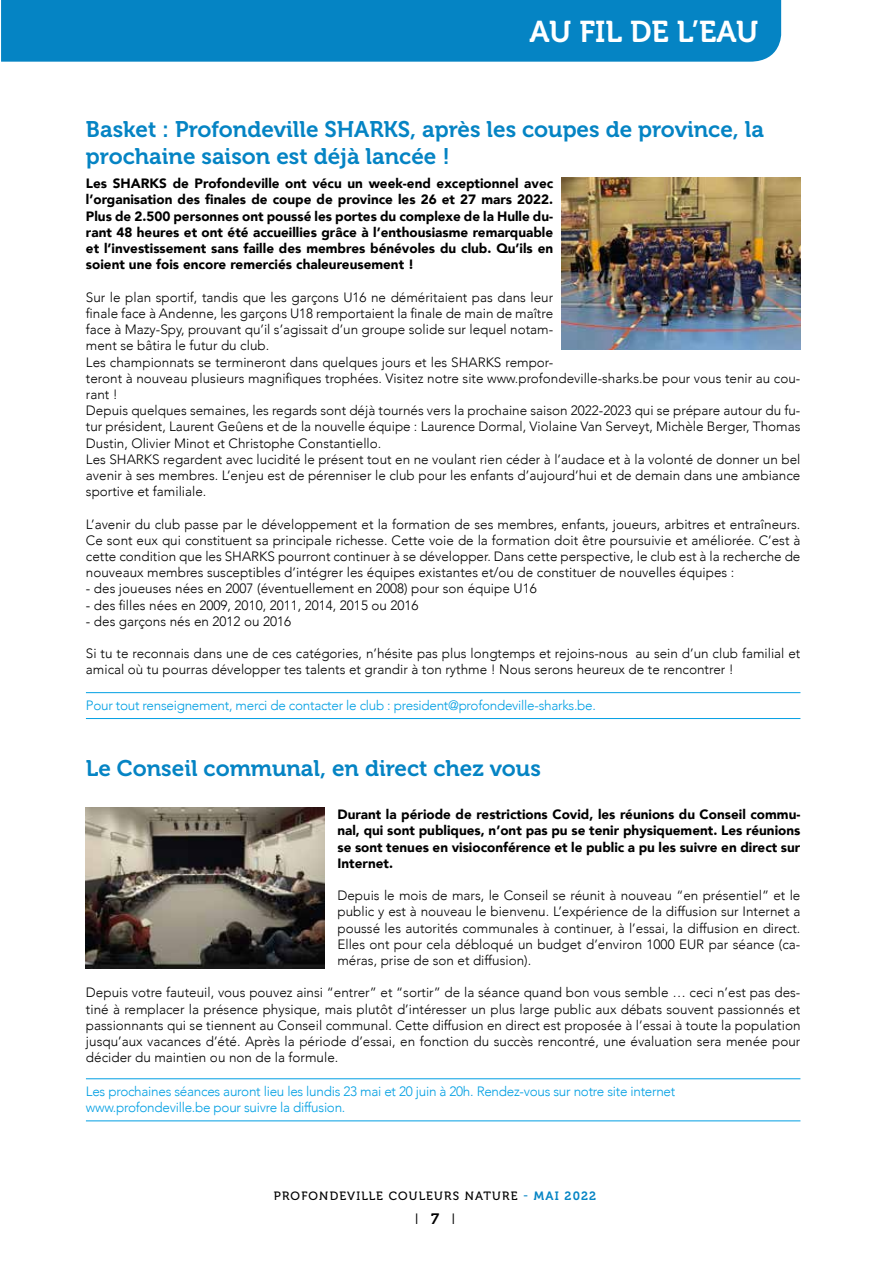
<style>
.page{position:relative;width:893px;height:1263px;background:#fff}
.page>*{position:absolute;margin:0;border:0;box-sizing:border-box;transform-origin:0 0}
.t1{font:30px "Museo 700";color:#fff}
.t2{font:22.5px/27px "Museo 700";color:#0584c4}
.t3{font:300 15px "Avenir";color:#000}
.t4{font:300 13.5px/16.2px "Avenir";color:#000;text-align:justify}
.t5{font:900 13.5px/16.2px "Avenir";color:#000;text-align:justify}
.t6{font:300 13.5px/16.2px "Avenir";letter-spacing:-.02em;color:#009fe3}
.t7{font:12px "Museo 500";letter-spacing:.1em;color:#000}
.s1{color:#0584c4}
.s2{font-family:"Museo 700";color:#0584c4}
.s3{font-family:"Museo 700";font-weight:400}
</style>
<div class="page">
<img style="left:562px;top:178px;width:238px;height:171px">
<img style="left:86px;top:808px;width:239px;height:160px">
<hr style="left:86px;top:692px;width:714px;height:1px;background:#009fe3">
<hr style="left:86px;top:718px;width:714px;height:1px;background:#009fe3">
<hr style="left:86px;top:1078px;width:714px;height:1px;background:#009fe3">
<hr style="left:86px;top:1120px;width:714px;height:1px;background:#009fe3">
<div style="left:1px;top:0;width:780px;height:62px;background:#0584c4"></div>
<h1 class="t1" style="left:530px;top:15px;width:230px">AU FIL DE L’EAU</h1>
<h2 class="t2" style="left:86px;top:116px;width:679px">Basket : Profondeville SHARKS, après les coupes de province, la prochaine saison est déjà lancée !</h2>
<p class="t5" style="left:86px;top:175px;width:469px">Les SHARKS de Profondeville ont vécu un week-end exceptionnel avec l’organisation des finales de coupe de province les 26 et 27 mars 2022.<br>Plus de 2.500 personnes ont poussé les portes du complexe de la Hulle du&shy;rant 48 heures et ont été accueillies grâce à l’enthousiasme remarquable et l’investissement sans faille des membres bénévoles du club. Qu’ils en soient une fois encore remerciés chaleureusement !</p>
<p class="t4" style="left:86px;top:289px;width:716px;text-align:left">Sur le plan sportif, tandis que les garçons U16 ne déméritaient pas dans leur<br>finale face à Andenne, les garçons U18 remportaient la finale de main de maître<br>face à Mazy-Spy, prouvant qu’il s’agissait d’un groupe solide sur lequel notam-<br>ment se bâtira le futur du club.<br>Les championnats se termineront dans quelques jours et les SHARKS rempor-<br>teront à nouveau plusieurs magnifiques trophées. Visitez notre site www.profondeville-sharks.be pour vous tenir au cou&shy;rant !<br>Depuis quelques semaines, les regards sont déjà tournés vers la prochaine saison 2022-2023 qui se prépare autour du fu&shy;tur président, Laurent Geûens et de la nouvelle équipe : Laurence Dormal, Violaine Van Serveyt, Michèle Berger, Thomas Dustin, Olivier Minot et Christophe Constantiello.<br>Les SHARKS regardent avec lucidité le présent tout en ne voulant rien céder à l’audace et à la volonté de donner un bel avenir à ses membres. L’enjeu est de pérenniser le club pour les enfants d’aujourd’hui et de demain dans une ambiance sportive et familiale.</p>
<p class="t4" style="left:86px;top:516px;width:716px">L’avenir du club passe par le développement et la formation de ses membres, enfants, joueurs, arbitres et entraîneurs.<br>Ce sont eux qui constituent sa principale richesse. Cette voie de la formation doit être poursuivie et améliorée. C’est à cette condition que les SHARKS pourront continuer à se développer. Dans cette perspective, le club est à la recherche de nouveaux membres susceptibles d’intégrer les équipes existantes et/ou de constituer de nouvelles équipes :</p>
<p class="t4" style="left:86px;top:581px;width:452px">- des joueuses nées en 2007 (éventuellement en 2008) pour son équipe U16</p>
<p class="t4" style="left:86px;top:597px;width:334px">- des filles nées en 2009, 2010, 2011, 2014, 2015 ou 2016</p>
<p class="t4" style="left:86px;top:613px;width:207px">- des garçons nés en 2012 ou 2016</p>
<p class="t4" style="left:86px;top:645px;width:716px">Si tu te reconnais dans une de ces catégories, n’hésite pas plus longtemps et rejoins-nous au sein d’un club familial et amical où tu pourras développer tes talents et grandir à ton rythme ! Nous serons heureux de te rencontrer !</p>
<p class="t6" style="left:86px;top:697px;width:512px">Pour tout renseignement, merci de contacter le club : president@profondeville-sharks.be.</p>
<h2 class="t2" style="left:86px;top:755px;width:456px">Le Conseil communal, en direct chez vous</h2>
<p class="t5" style="left:337px;top:806px;width:464px">Durant la période de restrictions Covid, les réunions du Conseil commu&shy;nal, qui sont publiques, n’ont pas pu se tenir physiquement. Les réunions se sont tenues en visioconférence et le public a pu les suivre en direct sur Internet.</p>
<p class="t4" style="left:337px;top:887px;width:464px">Depuis le mois de mars, le Conseil se réunit à nouveau “en présentiel” et le public y est à nouveau le bienvenu. L’expérience de la diffusion sur Internet a poussé les autorités communales à continuer, à l’essai, la diffusion en direct.<br>Elles ont pour cela débloqué un budget d’environ 1000 EUR par séance (ca&shy;méras, prise de son et diffusion).</p>
<p class="t4" style="left:86px;top:984px;width:716px">Depuis votre fauteuil, vous pouvez ainsi “entrer” et “sortir” de la séance quand bon vous semble … ceci n’est pas des&shy;tiné à remplacer la présence physique, mais plutôt d’intéresser un plus large public aux débats souvent passionnés et passionnants qui se tiennent au Conseil communal. Cette diffusion en direct est proposée à l’essai à toute la population jusqu’aux vacances d’été. Après la période d’essai, en fonction du succès rencontré, une évaluation sera menée pour décider du maintien ou non de la formule.</p>
<p class="t6" style="left:86px;top:1083px;width:591px">Les prochaines séances auront lieu les lundis 23 mai et 20 juin à 20h. Rendez-vous sur notre site internet www.profondeville.be pour suivre la diffusion.</p>
<p class="t7" style="left:274px;top:1189px;width:324px">PROFONDEVILLE COULEURS NATURE <span class="s1">-</span> <span class="s2">MAI 2022</span></p>
<p class="t3" style="left:415px;top:1210px;width:42px">I <span class="s3">7</span> I</p>
</div>
